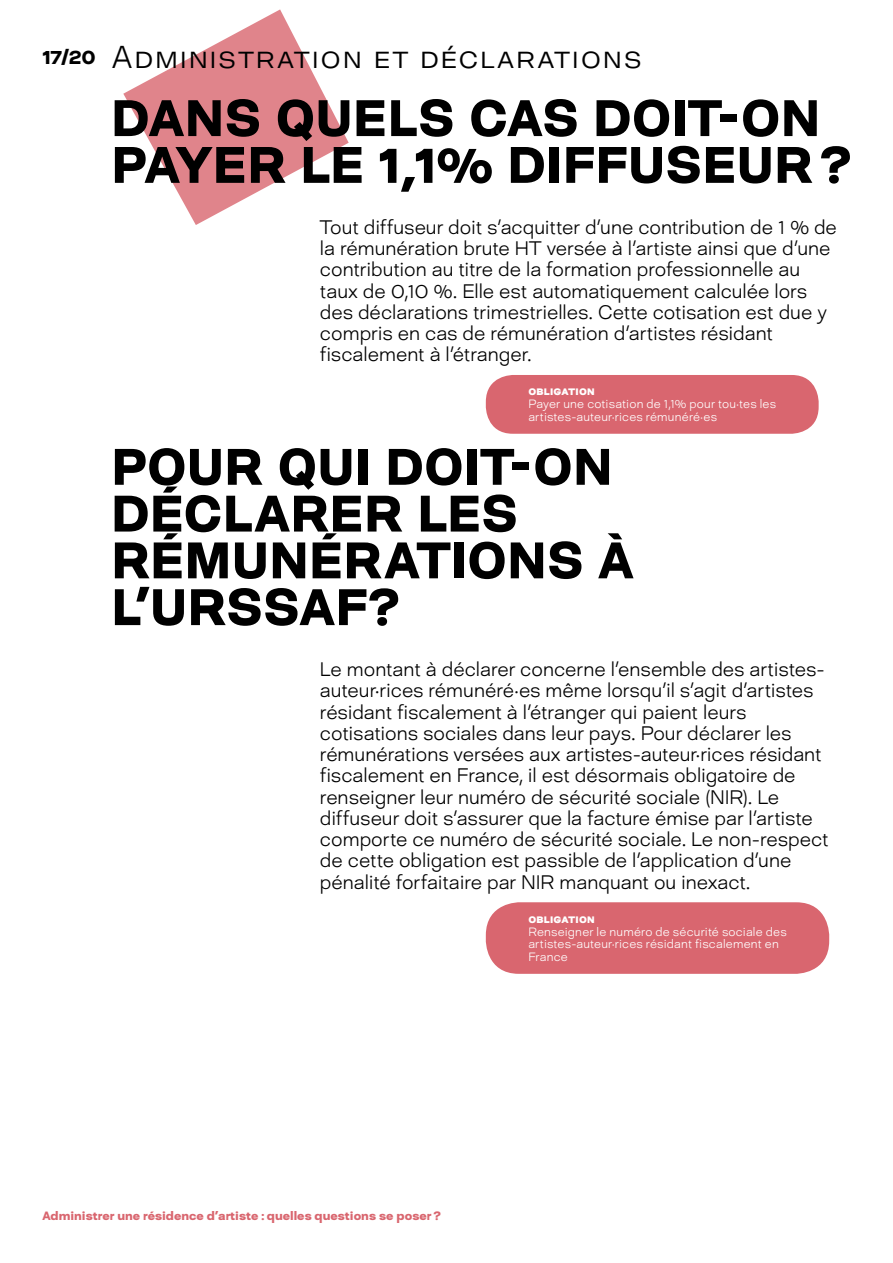
<style>
.page{position:relative;width:893px;height:1263px;background:#fff}
.page>*{position:absolute;margin:0;border:0;box-sizing:border-box;transform-origin:0 0}
.t1{font:800 51px/46.8px "David";letter-spacing:.02em;color:#000}
.t2{font:200 31.5px "David";letter-spacing:.055em;color:#000}
.t3{font:200 19.5px/21.3px "David";color:#000}
.t4{font:200 12px/12.8px "David";letter-spacing:.015em;color:#fff}
.t5{font:800 12px "David";color:#d9666f}
.t6{font:800 12px "David";letter-spacing:.025em;color:#fff}
.s1{font-weight:800;font-size:19.5px}
</style>
<div class="page">
<svg style="left:123px;top:9px;width:226px;height:216px;fill:#e0848b"></svg>
<div style="left:486px;top:375px;width:333px;height:59px;background:#d9666f;border-radius:27px"></div>
<div style="left:486px;top:902px;width:343px;height:72px;background:#d9666f;border-radius:33px"></div>
<h2 class="t2" style="left:43px;top:34px;width:601px"><span class="s1">17/20</span> Administration et déclarations</h2>
<h1 class="t1" style="left:112px;top:92px;width:740px">DANS QUELS CAS DOIT-ON<br>PAYER LE 1,1% DIFFUSEUR ?</h1>
<p class="t3" style="left:320px;top:215px;width:518px">Tout diffuseur doit s’acquitter d’une contribution de 1 % de la rémunération brute HT versée à l’artiste ainsi que d’une contribution au titre de la formation professionnelle au taux de 0,10 %. Elle est automatiquement calculée lors des déclarations trimestrielles. Cette cotisation est due y compris en cas de rémunération d'artistes résidant fiscalement à l’étranger.</p>
<p class="t6" style="left:528px;top:383px;width:68px">obligation</p>
<p class="t4" style="left:528px;top:397px;width:249px">Payer une cotisation de 1,1% pour tou·tes les artistes-auteur·rices rémunéré·es</p>
<h1 class="t1" style="left:112px;top:441px;width:523px">POUR QUI DOIT-ON<br>DÉCLARER LES<br>RÉMUNÉRATIONS À<br>L’URSSAF?</h1>
<p class="t3" style="left:320px;top:658px;width:510px">Le montant à déclarer concerne l’ensemble des artistes&shy;auteur·rices rémunéré·es même lorsqu’il s’agit d’artistes résidant fiscalement à l’étranger qui paient leurs cotisations sociales dans leur pays. Pour déclarer les rémunérations versées aux artistes-auteur·rices résidant fiscalement en France, il est désormais obligatoire de renseigner leur numéro de sécurité sociale (NIR). Le diffuseur doit s’assurer que la facture émise par l’artiste comporte ce numéro de sécurité sociale. Le non-respect de cette obligation est passible de l’application d’une pénalité forfaitaire par NIR manquant ou inexact.</p>
<p class="t6" style="left:528px;top:910px;width:68px">obligation</p>
<p class="t4" style="left:528px;top:924px;width:260px">Renseigner le numéro de sécurité sociale des artistes-auteur·rices résidant fiscalement en<br>France</p>
<p class="t5" style="left:43px;top:1207px;width:400px">Administrer une résidence d’artiste : quelles questions se poser ?</p>
</div>
